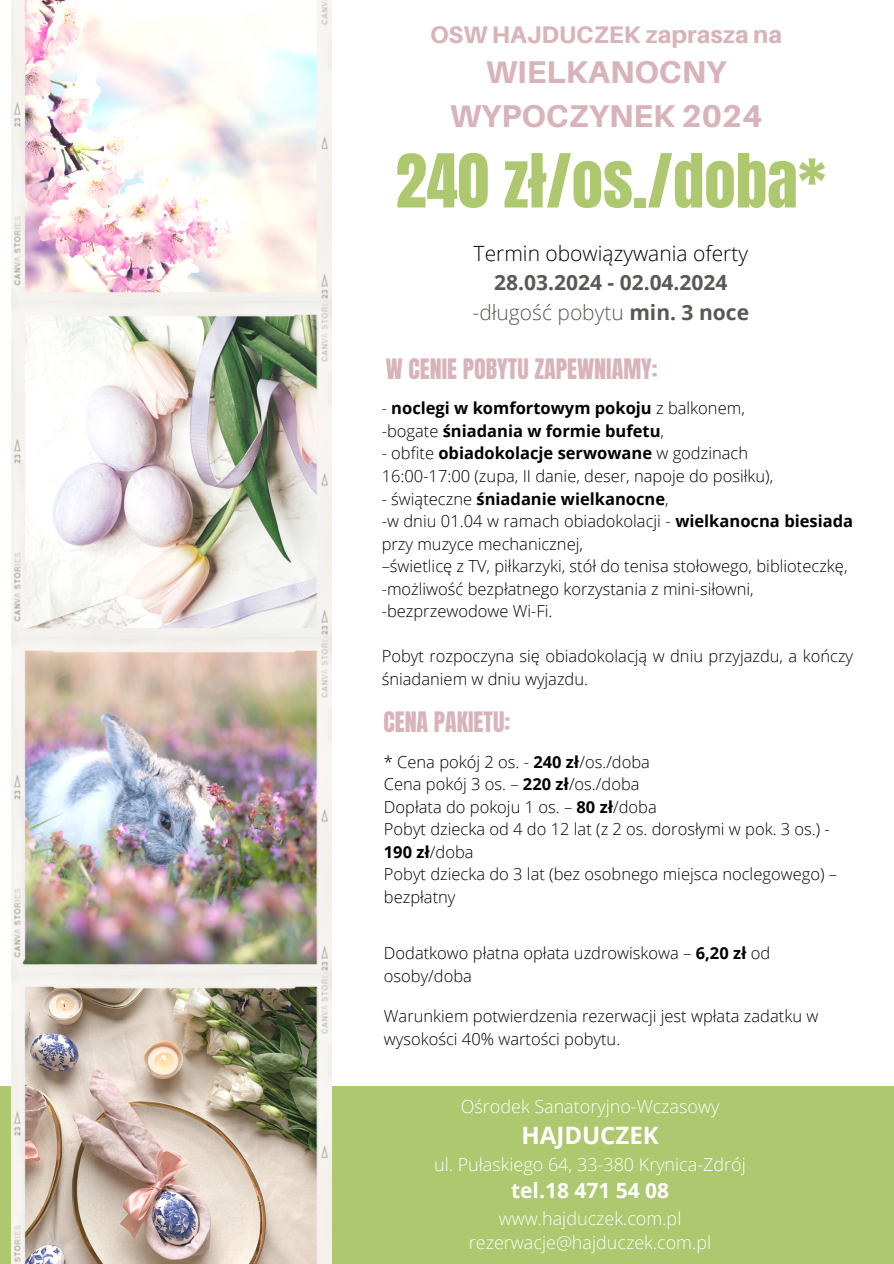
<style>
.page{position:relative;width:894px;height:1264px;background:#fff}
.page>*{position:absolute;margin:0;border:0;box-sizing:border-box;transform-origin:0 0}
.t1{font:63px "Anton";color:#adc86f}
.t2{font:800 31.5px "Aileron";color:#d8b4ba}
.t3{font:24px "Anton";color:#d8b4ba}
.t4{font:800 24px "Aileron";color:#d8b4ba}
.t5{font:700 24px "Open Sans";color:#fff}
.t6{font:300 21px "Open Sans";color:#000}
.t7{font:300 21px "Open Sans";color:#585954}
.t8{font:700 21px "Open Sans";color:#585954}
.t9{font:700 21px "Open Sans";color:#fff}
.t10{font:300 18px "Open Sans";color:#fff}
.t11{font:300 16.5px/22.5px "Open Sans";color:#000}
.t12{font:700 16.5px "Open Sans";color:#000}
.s1{font-weight:700}
.s2{font-weight:300}
</style>
<div class="page">
<div style="left:0;top:1085px;width:893px;height:178px;background:#adc86f"></div>
<img style="left:12px;top:0;width:319px;height:303px">
<img style="left:12px;top:303px;width:319px;height:960px">
<p class="t4" style="left:430px;top:19px;width:353px">OSW HAJDUCZEK zaprasza na</p>
<p class="t2" style="left:485px;top:52px;width:242px">WIELKANOCNY</p>
<p class="t2" style="left:449px;top:96px;width:314px">WYPOCZYNEK 2024</p>
<p class="t1" style="left:395px;top:136px;width:432px">240 zł/os./doba*</p>
<p class="t6" style="left:473px;top:238px;width:276px">Termin obowiązywania oferty</p>
<p class="t8" style="left:494px;top:268px;width:235px">28.03.2024 - 02.04.2024</p>
<p class="t7" style="left:472px;top:297px;width:278px">-długość pobytu <span class="s1">min. 3 noce</span></p>
<p class="t3" style="left:385px;top:352px;width:273px">W CENIE POBYTU ZAPEWNIAMY:</p>
<p class="t12" style="left:381px;top:397px;width:364px"><span class="s2">-</span> noclegi w komfortowym pokoju <span class="s2">z balkonem,</span></p>
<p class="t12" style="left:381px;top:419px;width:284px"><span class="s2">-bogate</span> śniadania w formie bufetu<span class="s2">,</span></p>
<p class="t12" style="left:381px;top:442px;width:368px"><span class="s2">- obfite</span> obiadokolacje serwowane <span class="s2">w godzinach</span></p>
<p class="t11" style="left:381px;top:464px;width:393px">16:00-17:00 (zupa, II danie, deser, napoje do posiłku),</p>
<p class="t12" style="left:381px;top:487px;width:288px"><span class="s2">- świąteczne</span> śniadanie wielkanocne<span class="s2">,</span></p>
<p class="t11" style="left:381px;top:509px;width:473px">-w dniu 01.04 w ramach obiadokolacji - <span class="s1">wielkanocna biesiada </span>przy muzyce mechanicznej,</p>
<p class="t11" style="left:381px;top:554px;width:467px">–świetlicę z TV, piłkarzyki, stół do tenisa stołowego, biblioteczkę,</p>
<p class="t11" style="left:381px;top:577px;width:373px">-możliwość bezpłatnego korzystania z mini-siłowni,</p>
<p class="t11" style="left:381px;top:599px;width:172px">-bezprzewodowe Wi-Fi.</p>
<p class="t11" style="left:381px;top:644px;width:473px">Pobyt rozpoczyna się obiadokolacją w dniu przyjazdu, a kończy śniadaniem w dniu wyjazdu.</p>
<p class="t3" style="left:383px;top:705px;width:128px">CENA PAKIETU:</p>
<p class="t11" style="left:384px;top:750px;width:267px">* Cena pokój 2 os. - <span class="s1">240 zł</span>/os./doba</p>
<p class="t11" style="left:384px;top:772px;width:257px">Cena pokój 3 os. – <span class="s1">220 zł</span>/os./doba</p>
<p class="t11" style="left:384px;top:795px;width:274px">Dopłata do pokoju 1 os. – <span class="s1">80 zł</span>/doba</p>
<p class="t11" style="left:384px;top:817px;width:447px">Pobyt dziecka od 4 do 12 lat (z 2 os. dorosłymi w pok. 3 os.) -<br><span class="s1">190 zł</span>/doba</p>
<p class="t11" style="left:384px;top:862px;width:454px">Pobyt dziecka do 3 lat (bez osobnego miejsca noclegowego) – bezpłatny</p>
<p class="t11" style="left:384px;top:941px;width:388px">Dodatkowo płatna opłata uzdrowiskowa – <span class="s1">6,20 zł</span> od osoby/doba</p>
<p class="t11" style="left:384px;top:1004px;width:436px">Warunkiem potwierdzenia rezerwacji jest wpłata zadatku w wysokości 40% wartości pobytu.</p>
<p class="t10" style="left:460px;top:1093px;width:260px">Ośrodek Sanatoryjno-Wczasowy</p>
<p class="t5" style="left:521px;top:1117px;width:139px">HAJDUCZEK</p>
<p class="t10" style="left:434px;top:1151px;width:313px">ul. Pułaskiego 64, 33-380 Krynica-Zdrój</p>
<p class="t9" style="left:511px;top:1175px;width:160px">tel.18 471 54 08</p>
<p class="t10" style="left:498px;top:1205px;width:184px">www.hajduczek.com.pl</p>
<p class="t10" style="left:469px;top:1230px;width:244px">rezerwacje@hajduczek.com.pl</p>
</div>
